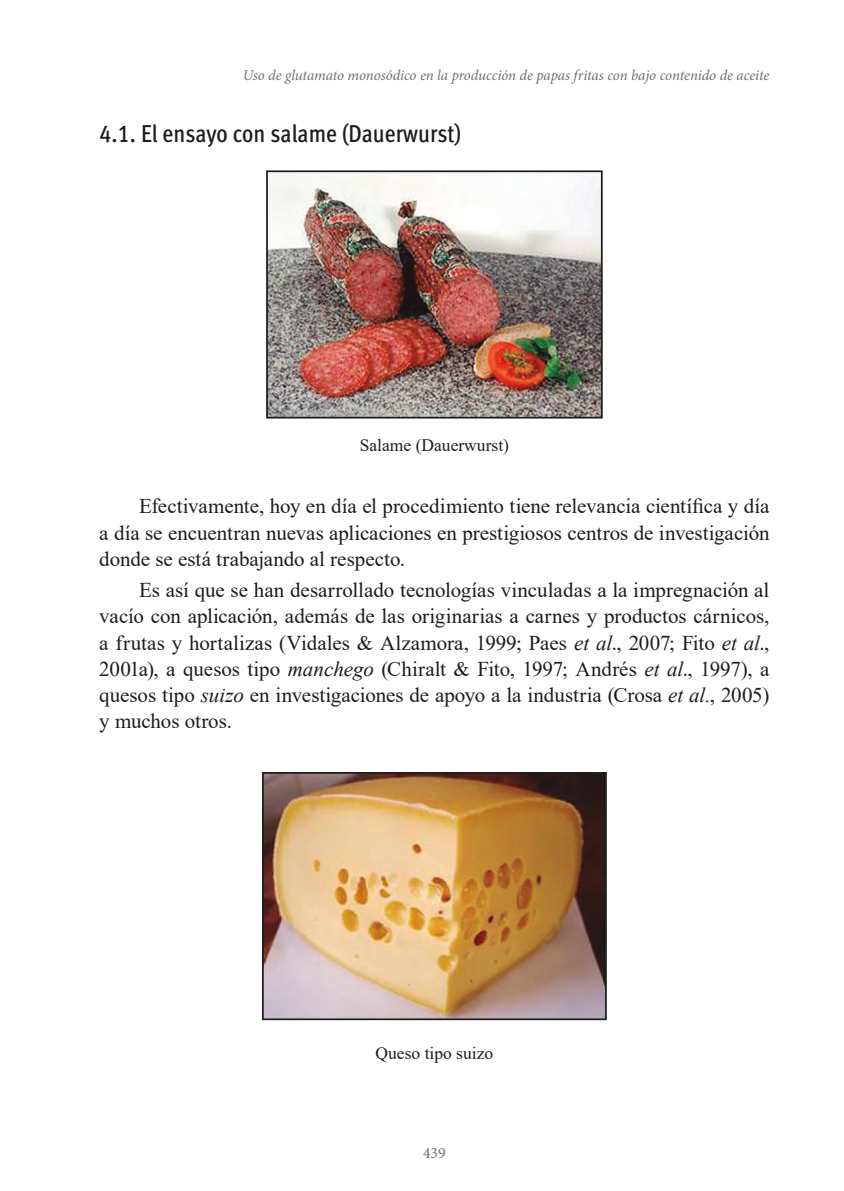
<style>
.page{position:relative;width:844px;height:1191px;background:#fff}
.page>*{position:absolute;margin:0;border:0;box-sizing:border-box;transform-origin:0 0}
.t1{font:24.5px "Meta Cond Medium LF";color:#1d1d1b}
.t2{font:21px/26.2px "Times New Roman";letter-spacing:-.005em;color:#1d1d1b;text-align:justify}
.t3{font:17.5px "Times New Roman";color:#1d1d1b}
.t4{font:15.75px "Minion Pro";color:#70706f}
.t5{font:italic 14.88px "Minion Pro";letter-spacing:-.005em;color:#70706f}
.s1{font-style:italic}
</style>
<div class="page">
<img style="left:269px;top:173px;width:330px;height:242px">
<div style="left:266px;top:170px;width:336px;height:248px;border:2px solid #1d1d1b"></div>
<img style="left:265px;top:775px;width:338px;height:242px">
<div style="left:262px;top:772px;width:344px;height:248px;border:2px solid #1d1d1b"></div>
<p class="t5" style="left:243px;top:65px;width:528px">Uso de glutamato monosódico en la producción de papas fritas con bajo contenido de aceite</p>
<p class="t1" style="left:99px;top:119px;width:363px">4.1. El ensayo con salame (Dauerwurst)</p>
<p class="t3" style="left:359px;top:433px;width:151px">Salame (Dauerwurst)</p>
<p class="t2" style="left:99px;top:492px;width:671px;text-indent:40px">Efectivamente, hoy en día el procedimiento tiene relevancia científica y día a día se encuentran nuevas aplicaciones en prestigiosos centros de investigación donde se está trabajando al respecto.</p>
<p class="t2" style="left:99px;top:576px;width:671px;text-indent:40px">Es así que se han desarrollado tecnologías vinculadas a la impregnación al vacío con aplicación, además de las originarias a carnes y productos cárnicos, a frutas y hortalizas (Vidales &amp; Alzamora, 1999; Paes <span class="s1">et al</span>., 2007; Fito <span class="s1">et al</span>., 2001a), a quesos tipo <span class="s1">manchego</span> (Chiralt &amp; Fito, 1997; Andrés <span class="s1">et al</span>., 1997), a quesos tipo <span class="s1">suizo</span> en investigaciones de apoyo a la industria (Crosa <span class="s1">et al.</span>, 2005) y muchos otros.</p>
<p class="t3" style="left:375px;top:1040px;width:119px">Queso tipo suizo</p>
<p class="t4" style="left:423px;top:1142px;width:24px">439</p>
</div>
